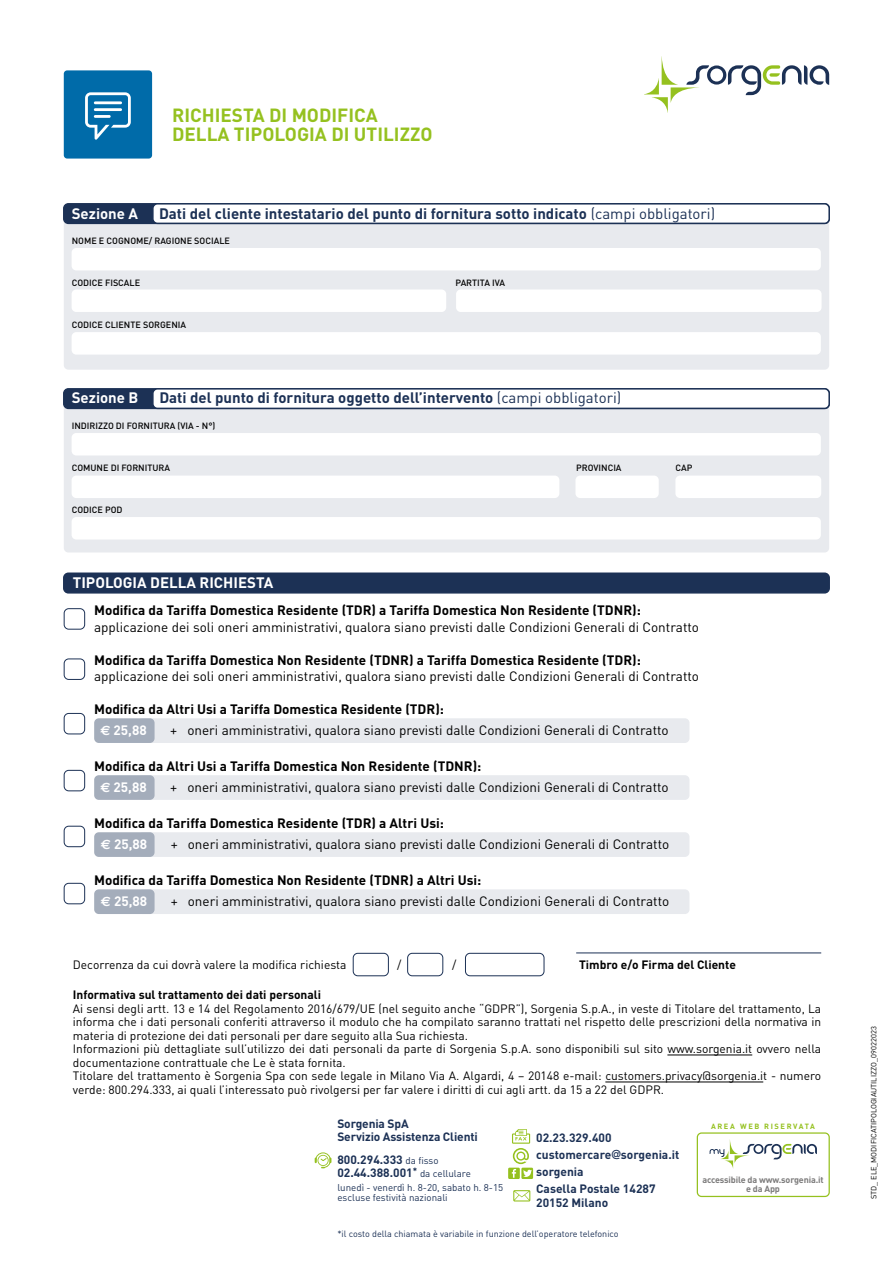
<style>
.page{position:relative;width:893px;height:1263px;background:#fff}
.page>*{position:absolute;margin:0;border:0;box-sizing:border-box;transform-origin:0 0}
.t1{font:700 18.9px/19.5px "DIN";color:#95c11f}
.t2{font:700 15px "DIN";color:#1c3155}
.t3{font:700 15px "DIN";color:#fff}
.t4{font:13.5px "DIN";color:#000}
.t5{font:700 13.5px/21px "DIN";color:#000}
.t6{font:12px/13.5px "DIN";color:#000}
.t7{font:700 12px/17.2px "DIN";color:#1c3155}
.t8{font:700 12px "DIN";color:#000}
.t9{font:9.75px/10.5px "DIN";color:#1c3155}
.t10{font:500 9px "DIN";color:#000}
.t11{font:9px "DIN";color:#1c3155}
.t12{font:700 9px/9px "DIN";letter-spacing:-.015em;color:#7c7b7b;text-align:center}
.t13{font:7.5px "DIN";color:#000}
.t14{font:700 7.5px "DIN";letter-spacing:.21em;color:#95c11f}
.s1{font-weight:400}
.s2{font-family:"Euro Sans";color:#fff}
.s3{color:#fff}
.s4{font-weight:400;font-size:9.75px}
.s5{font-family:"Futura";font-weight:400}
</style>
<div class="page">
<div style="left:138px;top:889px;width:551px;height:25px;background:#e8eaee;border-radius:5px"></div>
<div style="left:94px;top:889px;width:61px;height:25px;background:#a4adbb;border-radius:5px"></div>
<div style="left:64px;top:883px;width:21px;height:21px;border:1px solid #1c3155;border-radius:5px"></div>
<div style="left:138px;top:775px;width:551px;height:25px;background:#e8eaee;border-radius:5px"></div>
<div style="left:94px;top:775px;width:61px;height:25px;background:#a4adbb;border-radius:5px"></div>
<div style="left:64px;top:770px;width:21px;height:21px;border:1px solid #1c3155;border-radius:5px"></div>
<div style="left:64px;top:398px;width:765px;height:154px;background:#e8eaee;border-radius:5px"></div>
<div style="left:64px;top:204px;width:765px;height:166px;background:#e8eaee;border-radius:5px"></div>
<div style="left:64px;top:389px;width:765px;height:19px;background:#1c3155;border-radius:5px"></div>
<div style="left:63px;top:388px;width:767px;height:21px;border:2px solid #1c3155;border-radius:5px"></div>
<div style="left:153px;top:389px;width:676px;height:19px;background:#fff;border-radius:5px"></div>
<div style="left:152px;top:388px;width:678px;height:21px;border:2px solid #1c3155;border-radius:5px"></div>
<div style="left:72px;top:248px;width:749px;height:22px;background:#fff;border-radius:5px"></div>
<div style="left:72px;top:289px;width:374px;height:23px;background:#fff;border-radius:5px"></div>
<div style="left:72px;top:332px;width:749px;height:23px;background:#fff;border-radius:5px"></div>
<div style="left:72px;top:433px;width:749px;height:22px;background:#fff;border-radius:5px"></div>
<div style="left:72px;top:476px;width:487px;height:22px;background:#fff;border-radius:5px"></div>
<div style="left:575px;top:476px;width:84px;height:22px;background:#fff;border-radius:5px"></div>
<div style="left:675px;top:476px;width:146px;height:22px;background:#fff;border-radius:5px"></div>
<div style="left:64px;top:204px;width:765px;height:19px;background:#1c3155;border-radius:5px"></div>
<div style="left:63px;top:203px;width:767px;height:21px;border:2px solid #1c3155;border-radius:5px"></div>
<div style="left:153px;top:204px;width:676px;height:19px;background:#fff;border-radius:5px"></div>
<div style="left:152px;top:203px;width:678px;height:21px;border:2px solid #1c3155;border-radius:5px"></div>
<div style="left:456px;top:289px;width:366px;height:23px;background:#fff;border-radius:5px"></div>
<div style="left:72px;top:517px;width:749px;height:22px;background:#fff;border-radius:5px"></div>
<div style="left:138px;top:832px;width:551px;height:25px;background:#e8eaee;border-radius:5px"></div>
<div style="left:94px;top:832px;width:61px;height:25px;background:#a4adbb;border-radius:5px"></div>
<div style="left:138px;top:718px;width:551px;height:25px;background:#e8eaee;border-radius:5px"></div>
<div style="left:94px;top:718px;width:61px;height:25px;background:#a4adbb;border-radius:5px"></div>
<hr style="left:667px;top:1055px;width:85px;height:1px;background:#000">
<hr style="left:605px;top:1082px;width:158px;height:1px;background:#000">
<div style="left:465px;top:953px;width:79px;height:23px;border:1px solid #1c3155;border-radius:5px"></div>
<div style="left:407px;top:953px;width:36px;height:23px;border:1px solid #1c3155;border-radius:5px"></div>
<div style="left:353px;top:953px;width:36px;height:23px;border:1px solid #1c3155;border-radius:5px"></div>
<div style="left:64px;top:608px;width:21px;height:21px;border:1px solid #1c3155;border-radius:5px"></div>
<div style="left:64px;top:658px;width:21px;height:22px;border:1px solid #1c3155;border-radius:5px"></div>
<div style="left:64px;top:713px;width:21px;height:21px;border:1px solid #1c3155;border-radius:5px"></div>
<div style="left:64px;top:826px;width:21px;height:21px;border:1px solid #1c3155;border-radius:5px"></div>
<div style="left:64px;top:573px;width:765px;height:20px;background:#1c3155;border-radius:5px"></div>
<div style="left:63px;top:572px;width:767px;height:21px;border:2px solid #1c3155;border-radius:5px"></div>
<svg style="left:644px;top:56px;width:185px;height:57px"></svg>
<div style="left:64px;top:70px;width:88px;height:89px;background:#006ba9;border-radius:3px"></div>
<svg style="left:85px;top:92px;width:46px;height:48px"></svg>
<div style="left:697px;top:1132px;width:133px;height:65px;border:1px solid #95c11f;border-radius:4px"></div>
<svg style="left:710px;top:1139px;width:107px;height:29px"></svg>
<div style="left:508px;top:1168px;width:12px;height:11px;background:#95c11f"></div>
<div style="left:521px;top:1168px;width:12px;height:11px;background:#95c11f"></div>
<svg style="left:513px;top:1190px;width:17px;height:11px"></svg>
<svg style="left:512px;top:1129px;width:20px;height:49px"></svg>
<svg style="left:315px;top:1152px;width:16px;height:16px"></svg>
<hr style="left:576px;top:952px;width:245px;height:1px;background:#1c3155">
<h1 class="t1" style="left:172px;top:105px;width:262px">RICHIESTA DI MODIFICA<br>DELLA TIPOLOGIA DI UTILIZZO</h1>
<p class="t3" style="left:72px;top:203px;width:68px">Sezione A</p>
<p class="t2" style="left:159px;top:203px;width:558px">Dati del cliente intestatario del punto di fornitura sotto indicato <span class="s1">(campi obbligatori)</span></p>
<p class="t10" style="left:72px;top:235px;width:160px">NOME E COGNOME/ RAGIONE SOCIALE</p>
<p class="t10" style="left:72px;top:277px;width:70px">CODICE FISCALE</p>
<p class="t10" style="left:455px;top:277px;width:51px">PARTITA IVA</p>
<p class="t10" style="left:72px;top:319px;width:116px">CODICE CLIENTE SORGENIA</p>
<p class="t3" style="left:72px;top:388px;width:68px">Sezione B</p>
<p class="t2" style="left:159px;top:388px;width:463px">Dati del punto di fornitura oggetto dell’intervento <span class="s1">(campi obbligatori)</span></p>
<p class="t10" style="left:72px;top:420px;width:145px">INDIRIZZO DI FORNITURA (VIA - N°)</p>
<p class="t10" style="left:72px;top:462px;width:100px">COMUNE DI FORNITURA</p>
<p class="t10" style="left:576px;top:462px;width:47px">PROVINCIA</p>
<p class="t10" style="left:676px;top:462px;width:18px">CAP</p>
<p class="t10" style="left:72px;top:504px;width:52px">CODICE POD</p>
<p class="t3" style="left:73px;top:573px;width:202px">TIPOLOGIA DELLA RICHIESTA</p>
<p class="t5" style="left:94px;top:599px;width:548px">Modifica da Tariffa Domestica Residente (TDR) a Tariffa Domestica Non Residente (TDNR):</p>
<p class="t4" style="left:94px;top:618px;width:606px">applicazione dei soli oneri amministrativi, qualora siano previsti dalle Condizioni Generali di Contratto</p>
<p class="t5" style="left:94px;top:649px;width:548px">Modifica da Tariffa Domestica Non Residente (TDNR) a Tariffa Domestica Residente (TDR):</p>
<p class="t4" style="left:94px;top:668px;width:606px">applicazione dei soli oneri amministrativi, qualora siano previsti dalle Condizioni Generali di Contratto</p>
<p class="t5" style="left:100px;top:698px;width:345px;text-indent:-6px">Modifica da Altri Usi a Tariffa Domestica Residente (TDR): <span class="s2">€</span> <span class="s3">25,88</span></p>
<p class="t4" style="left:170px;top:722px;width:500px">+ oneri amministrativi, qualora siano previsti dalle Condizioni Generali di Contratto</p>
<p class="t5" style="left:100px;top:755px;width:383px;text-indent:-6px">Modifica da Altri Usi a Tariffa Domestica Non Residente (TDNR): <span class="s2">€</span> <span class="s3">25,88</span></p>
<p class="t4" style="left:170px;top:779px;width:500px">+ oneri amministrativi, qualora siano previsti dalle Condizioni Generali di Contratto</p>
<p class="t5" style="left:101px;top:812px;width:345px;text-indent:-7px">Modifica da Tariffa Domestica Residente (TDR) a Altri Usi: <span class="s2">€</span> <span class="s3">25,88</span></p>
<p class="t4" style="left:171px;top:836px;width:500px">+ oneri amministrativi, qualora siano previsti dalle Condizioni Generali di Contratto</p>
<p class="t5" style="left:101px;top:869px;width:382px;text-indent:-7px">Modifica da Tariffa Domestica Non Residente (TDNR) a Altri Usi: <span class="s2">€</span> <span class="s3">25,88</span></p>
<p class="t4" style="left:171px;top:893px;width:500px">+ oneri amministrativi, qualora siano previsti dalle Condizioni Generali di Contratto</p>
<p class="t6" style="left:73px;top:958px;width:275px">Decorrenza da cui dovrà valere la modifica richiesta</p>
<p class="t6" style="left:397px;top:958px;width:6px">/</p>
<p class="t6" style="left:452px;top:958px;width:6px">/</p>
<p class="t8" style="left:579px;top:957px;width:158px">Timbro e/o Firma del Cliente</p>
<p class="t8" style="left:73px;top:987px;width:250px">Informativa sul trattamento dei dati personali</p>
<p class="t6" style="left:73px;top:1001px;width:750px">Ai sensi degli artt. 13 e 14 del Regolamento 2016/679/UE (nel seguito anche “GDPR”), Sorgenia S.p.A., in veste di Titolare del trattamento, La informa che i dati personali conferiti attraverso il modulo che ha compilato saranno trattati nel rispetto delle prescrizioni della normativa in materia di protezione dei dati personali per dare seguito alla Sua richiesta.<br>Informazioni più dettagliate sull’utilizzo dei dati personali da parte di Sorgenia S.p.A. sono disponibili sul sito www.sorgenia.it ovvero nella documentazione contrattuale che Le è stata fornita.<br>Titolare del trattamento è Sorgenia Spa con sede legale in Milano Via A. Algardi, 4 – 20148 e-mail: customers.privacy@sorgenia.it - numero verde: 800.294.333, ai quali l’interessato può rivolgersi per far valere i diritti di cui agli artt. da 15 a 22 del GDPR.</p>
<p class="t7" style="left:337px;top:1116px;width:142px;line-height:13.5px">Sorgenia SpA<br>Servizio Assistenza Clienti</p>
<p class="t7" style="left:337px;top:1152px;width:135px;line-height:13.5px">800.294.333 <span class="s4">da fisso<br></span>02.44.388.001<sup>*</sup> <span class="s4">da cellulare</span></p>
<p class="t9" style="left:337px;top:1182px;width:167px">lunedì - venerdì h. 8-20, sabato h. 8-15 escluse festività nazionali</p>
<p class="t11" style="left:337px;top:1227px;width:283px">*il costo della chiamata è variabile in funzione dell’operatore telefonico</p>
<p class="t7" style="left:536px;top:1128px;width:145px">02.23.329.400 customercare<span class="s5">@</span>sorgenia.it sorgenia<br>Casella Postale 14287</p>
<p class="t7" style="left:536px;top:1193px;width:74px">20152 Milano</p>
<p class="t14" style="left:711px;top:1121px;width:105px">AREA WEB RISERVATA</p>
<p class="t12" style="left:702px;top:1175px;width:123px">accessibile da www.sorgenia.it e da App</p>
<p class="t13" style="left:869px;top:1199px;width:174px;rotate:-90deg">STD_ ELE_MODIFICATIPOLOGIAUTILIZZO_09022023</p>
</div>
